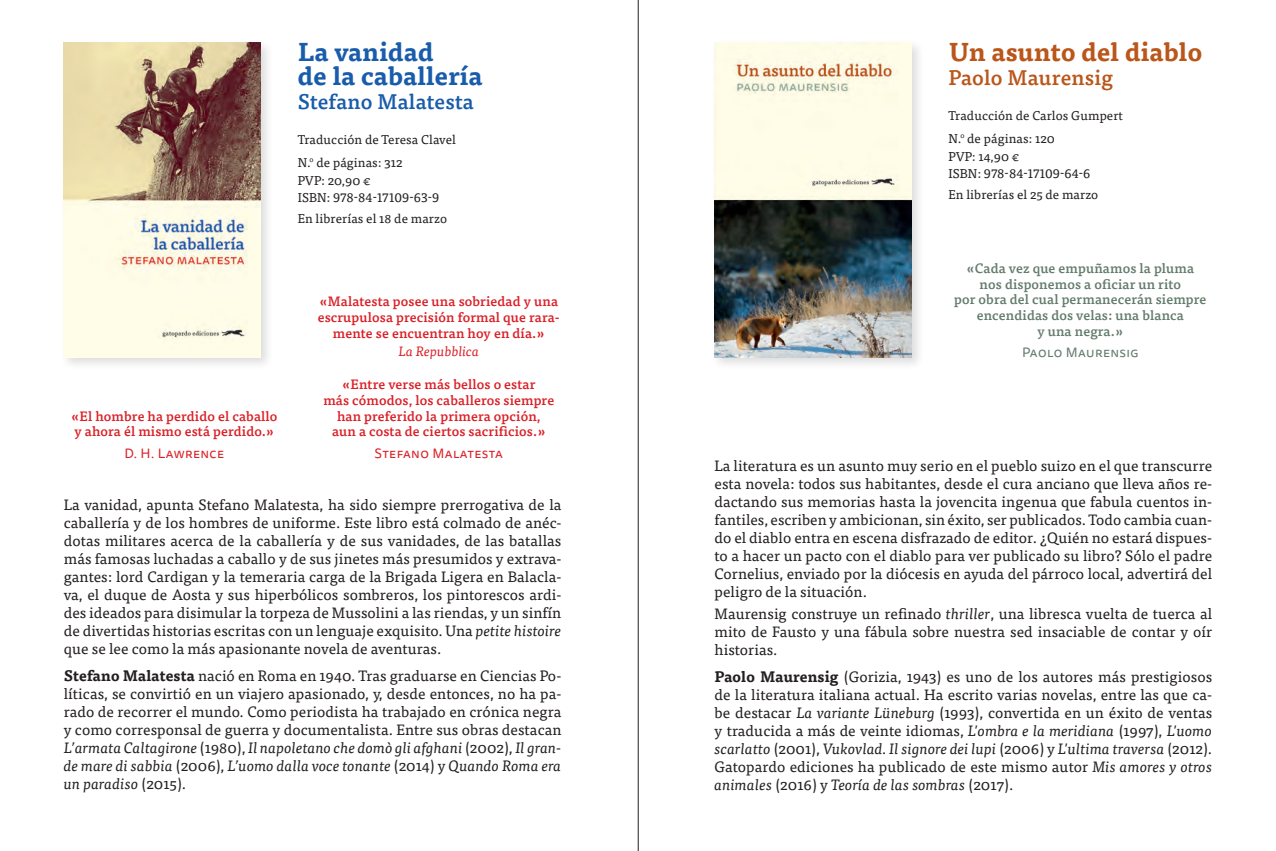
<style>
.page{position:relative;width:1276px;height:851px;background:#fff}
.page>*{position:absolute;margin:0;border:0;box-sizing:border-box;transform-origin:0 0}
.t1{font:700 25.5px/24px "Tisa OT";letter-spacing:.01em;color:#185cab}
.t2{font:700 25.5px "Tisa OT";letter-spacing:.01em;color:#ba5619}
.t3{font:500 21px "Tisa OT";letter-spacing:.01em;color:#185cab}
.t4{font:500 21px "Tisa OT";letter-spacing:.01em;color:#ba5619}
.t5{font:15px/18px "Tisa OT";letter-spacing:.005em;color:#231f20;text-align:justify}
.t6{font:500 13.5px/15.8px "Tisa OT";letter-spacing:.01em;color:#da2128;text-align:center}
.t7{font:500 13.5px/15.8px "Tisa OT";letter-spacing:.01em;color:#637c6c;text-align:center}
.t8{font:13.5px "Tisa Sans OT";letter-spacing:.03em;color:#da2128}
.t9{font:13.5px "Tisa Sans OT";letter-spacing:.03em;color:#637c6c}
.t10{font:italic 13.5px "Tisa OT";color:#da2128}
.t11{font:12.75px/23.7px "Tisa OT";letter-spacing:.01em;color:#231f20}
.s1{font-style:italic}
.s2{font-weight:700}
</style>
<div class="page">
<div style="left:60px;top:39px;width:214px;height:331px;background:#231f20;opacity:.15"></div>
<img style="left:64px;top:43px;width:197px;height:314px">
<div style="left:710px;top:39px;width:214px;height:331px;background:#231f20;opacity:.15"></div>
<img style="left:714px;top:43px;width:197px;height:314px">
<hr style="left:638px;top:0;width:1px;height:850px;background:#231f20">
<h1 class="t1" style="left:298px;top:41px;width:186px">La vanidad<br>de la caballería</h1>
<h2 class="t3" style="left:298px;top:89px;width:178px">Stefano Malatesta</h2>
<p class="t11" style="left:298px;top:128px;width:160px">Traducción de Teresa Clavel<br>N.<sup>o</sup> de páginas: 312</p>
<p class="t11" style="left:298px;top:172px;width:143px;line-height:17.2px">PVP: 20,90 €<br>ISBN: 978-84-17109-63-9</p>
<p class="t11" style="left:298px;top:207px;width:151px">En librerías el 18 de marzo</p>
<p class="t6" style="left:71px;top:408px;width:208px;text-align:left">«El hombre ha perdido el caballo y ahora él mismo está perdido.»</p>
<p class="t8" style="left:125px;top:445px;width:101px">D. H. Lawrence</p>
<p class="t6" style="left:318px;top:294px;width:244px">«Malatesta posee una sobriedad y una escrupulosa precisión formal que rara&shy;mente se encuentran hoy en día.»</p>
<p class="t10" style="left:398px;top:343px;width:82px">La Repubblica</p>
<p class="t6" style="left:323px;top:377px;width:232px">«Entre verse más bellos o estar<br>más cómodos, los caballeros siempre han preferido la primera opción,<br>aun a costa de ciertos sacrificios.»</p>
<p class="t8" style="left:374px;top:445px;width:130px">Stefano Malatesta</p>
<p class="t5" style="left:64px;top:495px;width:499px">La vanidad, apunta Stefano Malatesta, ha sido siempre prerrogativa de la caballería y de los hombres de uniforme. Este libro está colmado de anéc&shy;dotas militares acerca de la caballería y de sus vanidades, de las batallas más famosas luchadas a caballo y de sus jinetes más presumidos y extrava&shy;gantes: lord Cardigan y la temeraria carga de la Brigada Ligera en Balacla&shy;va, el duque de Aosta y sus hiperbólicos sombreros, los pintorescos ardi&shy;des ideados para disimular la torpeza de Mussolini a las riendas, y un sinfín de divertidas historias escritas con un lenguaje exquisito. Una <span class="s1">petite histoire </span>que se lee como la más apasionante novela de aventuras.</p>
<p class="t5" style="left:64px;top:666px;width:499px"><span class="s2">Stefano Malatesta</span> nació en Roma en 1940. Tras graduarse en Ciencias Po&shy;líticas, se convirtió en un viajero apasionado, y, desde entonces, no ha pa&shy;rado de recorrer el mundo. Como periodista ha trabajado en crónica negra y como corresponsal de guerra y documentalista. Entre sus obras destacan <span class="s1">L’armata Caltagirone</span> (1980), <span class="s1">Il napoletano che domò gli afghani</span> (2002), <span class="s1">Il gran&shy;de mare di sabbia</span> (2006), <span class="s1">L’uomo dalla voce tonante</span> (2014) y <span class="s1">Quando Roma era un paradiso</span> (2015).</p>
<h1 class="t2" style="left:948px;top:36px;width:255px">Un asunto del diablo</h1>
<h2 class="t4" style="left:948px;top:65px;width:166px">Paolo Maurensig</h2>
<p class="t11" style="left:948px;top:104px;width:176px">Traducción de Carlos Gumpert<br>N.<sup>o</sup> de páginas: 120</p>
<p class="t11" style="left:948px;top:148px;width:143px;line-height:17.2px">PVP: 14,90 €<br>ISBN: 978-84-17109-64-6</p>
<p class="t11" style="left:948px;top:183px;width:151px">En librerías el 25 de marzo</p>
<p class="t7" style="left:954px;top:260px;width:254px">«Cada vez que empuñamos la pluma nos disponemos a oficiar un rito<br>por obra del cual permanecerán siempre encendidas dos velas: una blanca<br>y una negra.»</p>
<p class="t9" style="left:1022px;top:344px;width:118px">Paolo Maurensig</p>
<p class="t5" style="left:714px;top:456px;width:499px">La literatura es un asunto muy serio en el pueblo suizo en el que transcurre esta novela: todos sus habitantes, desde el cura anciano que lleva años re&shy;dactando sus memorias hasta la jovencita ingenua que fabula cuentos in&shy;fantiles, escriben y ambicionan, sin éxito, ser publicados. Todo cambia cuan&shy;do el diablo entra en escena disfrazado de editor. ¿Quién no estará dispues&shy;to a hacer un pacto con el diablo para ver publicado su libro? Sólo el padre Cornelius, enviado por la diócesis en ayuda del párroco local, advertirá del peligro de la situación.</p>
<p class="t5" style="left:714px;top:605px;width:499px">Maurensig construye un refinado <span class="s1">thriller</span>, una libresca vuelta de tuerca al mito de Fausto y una fábula sobre nuestra sed insaciable de contar y oír historias.</p>
<p class="t5" style="left:714px;top:668px;width:499px"><span class="s2">Paolo Maurensig</span> (Gorizia, 1943) es uno de los autores más prestigiosos de la literatura italiana actual. Ha escrito varias novelas, entre las que ca&shy;be destacar <span class="s1">La variante Lüneburg</span> (1993), convertida en un éxito de ventas y traducida a más de veinte idiomas, <span class="s1">L'ombra e la meridiana</span> (1997), <span class="s1">L'uomo scarlatto</span> (2001), <span class="s1">Vukovlad. Il signore dei lupi</span> (2006) y <span class="s1">L'ultima traversa</span> (2012).<br>Gatopardo ediciones ha publicado de este mismo autor <span class="s1">Mis amores y otros animales</span> (2016) y <span class="s1">Teoría de las sombras</span> (2017).</p>
</div>
